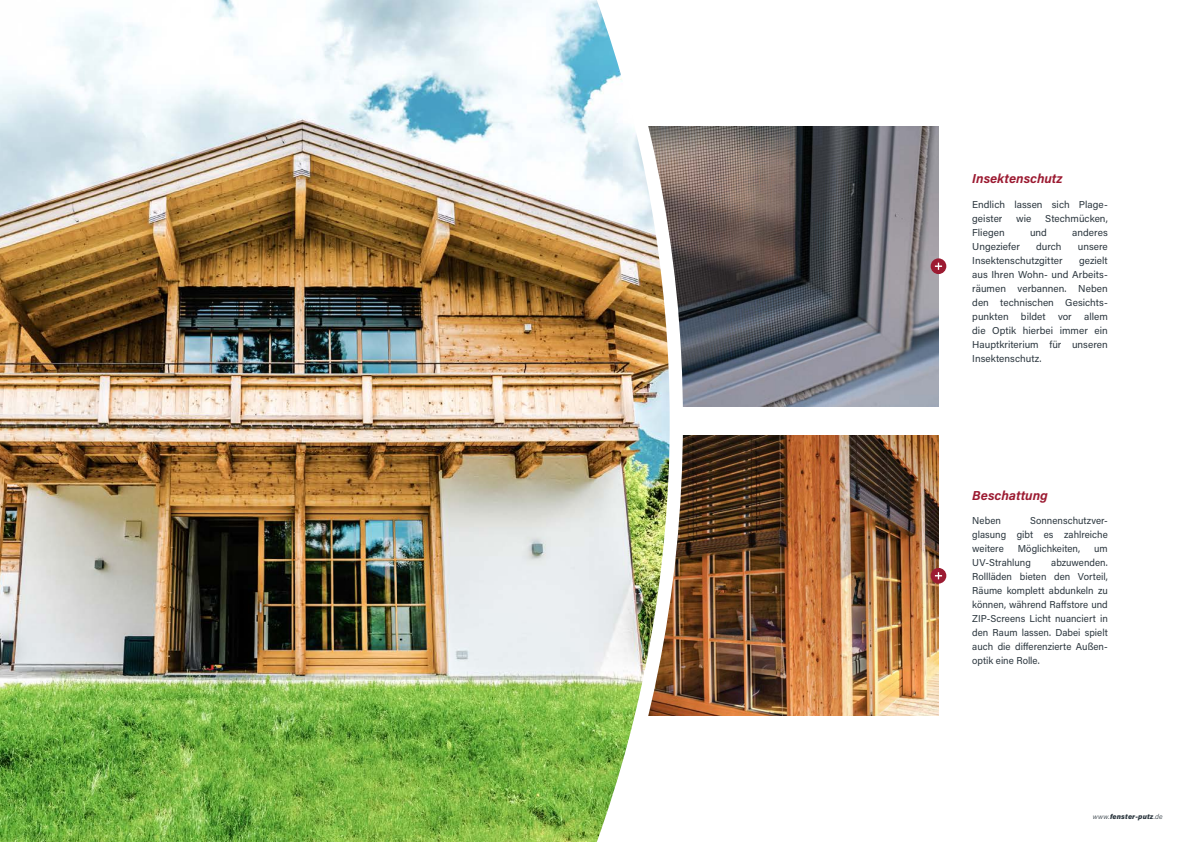
<style>
.page{position:relative;width:1191px;height:842px;background:#fff}
.page>*{position:absolute;margin:0;border:0;box-sizing:border-box;transform-origin:0 0}
.t1{font:italic 700 13px "Acumin Pro";color:#9c1b32}
.t2{font:10px/14px "Acumin Pro";letter-spacing:.005em;color:#2b363e;text-align:justify}
.t3{font:italic 900 7px "Acumin Pro";letter-spacing:.02em;color:#2b363e}
.s1{font-weight:300}
</style>
<div class="page">
<img style="left:683px;top:436px;width:255px;height:280px">
<div style="left:930px;top:568px;width:16px;height:16px;background:#9c1b32;border-radius:50%"></div>
<svg style="left:935px;top:572px;width:7px;height:7px"></svg>
<img style="left:683px;top:126px;width:255px;height:280px">
<svg style="left:930px;top:258px;width:16px;height:16px"></svg>
<svg style="left:935px;top:263px;width:7px;height:7px"></svg>
<img style="left:669px;top:126px;width:14px;height:590px">
<img style="left:0;top:0;width:669px;height:842px">
<h1 class="t1" style="left:972px;top:170px;width:92px">Insektenschutz</h1>
<p class="t2" style="left:972px;top:197px;width:137px">Endlich lassen sich Plage&shy;geister</p>
<p class="t2" style="left:1016px;top:211px;width:17px">wie</p>
<p class="t2" style="left:1045px;top:211px;width:64px">Stechmücken,</p>
<p class="t2" style="left:972px;top:225px;width:34px">Fliegen</p>
<p class="t2" style="left:1030px;top:225px;width:18px">und</p>
<p class="t2" style="left:1072px;top:225px;width:37px">anderes</p>
<p class="t2" style="left:972px;top:239px;width:49px">Ungeziefer</p>
<p class="t2" style="left:1036px;top:239px;width:27px">durch</p>
<p class="t2" style="left:1077px;top:239px;width:31px">unsere</p>
<p class="t2" style="left:972px;top:253px;width:92px">Insektenschutzgitter</p>
<p class="t2" style="left:972px;top:253px;width:137px;text-indent:107px">gezielt aus Ihren Wohn- und Arbeits&shy;räumen verbannen. Neben den technischen Gesichts&shy;punkten bildet vor allem die Optik hierbei immer ein Hauptkriterium für unseren Insektenschutz.</p>
<h1 class="t1" style="left:972px;top:486px;width:77px">Beschattung</h1>
<p class="t2" style="left:972px;top:513px;width:137px;text-indent:58px">Sonnenschutzver&shy;glasung gibt es zahlreiche weitere</p>
<p class="t2" style="left:972px;top:513px;width:30px">Neben</p>
<p class="t2" style="left:1017px;top:541px;width:64px">Möglichkeiten,</p>
<p class="t2" style="left:1094px;top:541px;width:15px">um</p>
<p class="t2" style="left:972px;top:555px;width:60px">UV-Strahlung</p>
<p class="t2" style="left:972px;top:555px;width:137px;text-indent:79px">abzuwenden.<br>Rollläden bieten den Vorteil, Räume komplett abdunkeln zu können, während Raffstore und ZIP-Screens Licht nuanciert in den Raum lassen. Dabei spielt auch die differenzierte Außen&shy;optik eine Rolle.</p>
<p class="t3" style="left:1093px;top:811px;width:71px"><span class="s1">www.</span>fenster-putz<span class="s1">.de</span></p>
</div>
